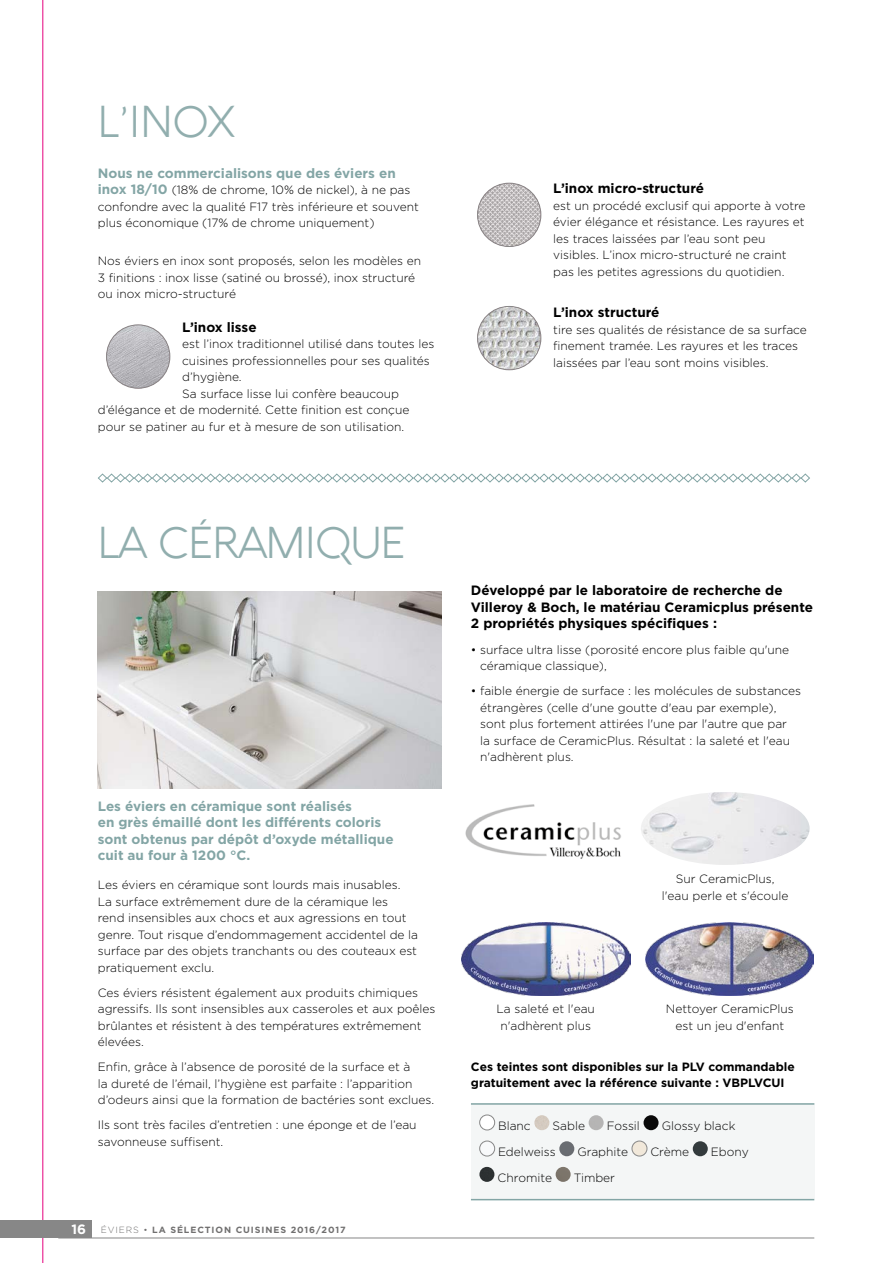
<style>
.page{position:relative;width:893px;height:1263px;background:#fff}
.page>*{position:absolute;margin:0;border:0;box-sizing:border-box;transform-origin:0 0}
.t1{font:300 43.5px "Aquawax";letter-spacing:-.02em;color:#91aeae}
.t2{font:700 13.5px/16.5px "Gotham";color:#000}
.t3{font:700 13.5px/16.5px "Gotham";color:#83a5a5}
.t4{font:300 12px/16.5px "Gotham";color:#000}
.t5{font:700 12px/16.5px "Gotham";color:#000}
.t6{font:700 9px "Gotham";letter-spacing:.1em;color:#706f6f}
.s1{font-weight:700;font-size:13.5px;color:#83a5a5}
.s2{font-size:13.5px;color:#fff}
.s3{font-weight:300}
</style>
<div class="page">
<hr style="left:43px;top:0;width:1px;height:1263px;background:#e6007d">
<div style="left:471px;top:1103px;width:343px;height:96px;background:#f4f6f6"></div>
<img style="left:98px;top:592px;width:343px;height:196px">
<hr style="left:471px;top:1103px;width:343px;height:2px;background:#83a5a5">
<hr style="left:471px;top:1199px;width:343px;height:1px;background:#83a5a5">
<img style="left:480px;top:1115px;width:15px;height:15px;border-radius:7px">
<div style="left:479px;top:1115px;width:16px;height:15px;border:1px solid #878787;border-radius:50%"></div>
<img style="left:534px;top:1115px;width:15px;height:15px;border-radius:7px">
<img style="left:589px;top:1115px;width:15px;height:15px;border-radius:7px">
<img style="left:643px;top:1115px;width:15px;height:15px;border-radius:7px">
<div style="left:479px;top:1141px;width:16px;height:15px;border:1px solid #878787;border-radius:50%"></div>
<img style="left:559px;top:1141px;width:15px;height:15px;border-radius:7px">
<img style="left:632px;top:1141px;width:15px;height:15px;border-radius:8px">
<div style="left:632px;top:1141px;width:15px;height:15px;border:1px solid #878787;border-radius:50%"></div>
<img style="left:693px;top:1141px;width:15px;height:15px;border-radius:7px">
<img style="left:479px;top:1167px;width:15px;height:15px;border-radius:7px">
<img style="left:556px;top:1167px;width:15px;height:15px;border-radius:7px">
<img style="left:465px;top:804px;width:156px;height:55px">
<img style="left:461px;top:922px;width:169px;height:73px">
<img style="left:646px;top:922px;width:168px;height:73px">
<img style="left:641px;top:792px;width:169px;height:73px">
<img style="left:107px;top:325px;width:63px;height:63px;border-radius:32px">
<div style="left:106px;top:325px;width:64px;height:63px;border:1px solid #878787;border-radius:50%"></div>
<img style="left:478px;top:183px;width:63px;height:63px;border-radius:32px">
<div style="left:477px;top:183px;width:64px;height:64px;border:1px solid #878787;border-radius:50%"></div>
<img style="left:478px;top:306px;width:63px;height:64px;border-radius:32px">
<div style="left:477px;top:306px;width:64px;height:64px;border:1px solid #878787;border-radius:50%"></div>
<svg style="left:98px;top:473px;width:712px;height:10px"></svg>
<div style="left:0;top:1220px;width:91px;height:18px;background:#878787"></div>
<hr style="left:58px;top:1237px;width:756px;height:1px;background:#878787">
<h1 class="t1" style="left:98px;top:96px;width:139px">L’INOX</h1>
<p class="t3" style="left:98px;top:165px;width:299px">Nous ne commercialisons que des éviers en</p>
<p class="t4" style="left:98px;top:181px;width:323px"><span class="s1">inox 18/10</span> (18% de chrome, 10% de nickel), à ne pas confondre avec la qualité F17 très inférieure et souvent plus économique (17% de chrome uniquement)</p>
<p class="t4" style="left:98px;top:252px;width:325px">Nos éviers en inox sont proposés, selon les modèles en<br>3 finitions : inox lisse (satiné ou brossé), inox structuré ou inox micro-structuré</p>
<p class="t2" style="left:182px;top:318px;width:76px">L’inox lisse</p>
<p class="t4" style="left:182px;top:335px;width:254px">est l’inox traditionnel utilisé dans toutes les</p>
<p class="t4" style="left:182px;top:352px;width:249px">cuisines professionnelles pour ses qualités</p>
<p class="t4" style="left:182px;top:368px;width:61px">d’hygiène.</p>
<p class="t4" style="left:182px;top:385px;width:218px">Sa surface lisse lui confère beaucoup</p>
<p class="t4" style="left:98px;top:401px;width:313px">d’élégance et de modernité. Cette finition est conçue</p>
<p class="t4" style="left:98px;top:418px;width:308px">pour se patiner au fur et à mesure de son utilisation.</p>
<h1 class="t1" style="left:98px;top:517px;width:309px">LA CÉRAMIQUE</h1>
<p class="t3" style="left:98px;top:797px;width:297px">Les éviers en céramique sont réalisés<br>en grès émaillé dont les différents coloris sont obtenus par dépôt d’oxyde métallique cuit au four à 1200 °C.</p>
<p class="t4" style="left:98px;top:876px;width:322px">Les éviers en céramique sont lourds mais inusables.<br>La surface extrêmement dure de la céramique les<br>rend insensibles aux chocs et aux agressions en tout genre. Tout risque d’endommagement accidentel de la surface par des objets tranchants ou des couteaux est pratiquement exclu.</p>
<p class="t4" style="left:98px;top:984px;width:339px">Ces éviers résistent également aux produits chimiques agressifs. Ils sont insensibles aux casseroles et aux poêles brûlantes et résistent à des températures extrêmement élevées.</p>
<p class="t4" style="left:98px;top:1058px;width:338px">Enfin, grâce à l’absence de porosité de la surface et à<br>la dureté de l’émail, l’hygiène est parfaite : l’apparition d’odeurs ainsi que la formation de bactéries sont exclues.</p>
<p class="t4" style="left:98px;top:1116px;width:320px">Ils sont très faciles d’entretien : une éponge et de l’eau savonneuse suffisent.</p>
<p class="t6" style="left:71px;top:1224px;width:276px"><span class="s2">16</span> <span class="s3">ÉVIERS •</span> LA SÉLECTION CUISINES 2016/2017</p>
<p class="t2" style="left:553px;top:180px;width:152px">L’inox micro-structuré</p>
<p class="t4" style="left:553px;top:197px;width:254px">est un procédé exclusif qui apporte à votre évier élégance et résistance. Les rayures et les traces laissées par l’eau sont peu visibles. L’inox micro-structuré ne craint pas les petites agressions du quotidien.</p>
<p class="t2" style="left:553px;top:304px;width:108px">L’inox structuré</p>
<p class="t4" style="left:553px;top:321px;width:255px">tire ses qualités de résistance de sa surface finement tramée. Les rayures et les traces laissées par l’eau sont moins visibles.</p>
<p class="t2" style="left:471px;top:582px;width:344px">Développé par le laboratoire de recherche de<br>Villeroy &amp; Boch, le matériau Ceramicplus présente<br>2 propriétés physiques spécifiques :</p>
<p class="t4" style="left:480px;top:641px;width:311px;text-indent:-9px">• surface ultra lisse (porosité encore plus faible qu'une céramique classique),</p>
<p class="t4" style="left:480px;top:682px;width:323px;text-indent:-9px">• faible énergie de surface : les molécules de substances étrangères (celle d'une goutte d'eau par exemple), sont plus fortement attirées l'une par l'autre que par<br>la surface de CeramicPlus. Résultat : la saleté et l'eau n'adhèrent plus.</p>
<p class="t4" style="left:662px;top:870px;width:128px;text-align:center">Sur CeramicPlus, l'eau perle et s'écoule</p>
<p class="t4" style="left:497px;top:1001px;width:100px;text-align:center">La saleté et l'eau n'adhèrent plus</p>
<p class="t4" style="left:666px;top:1001px;width:130px;text-align:center">Nettoyer CeramicPlus est un jeu d'enfant</p>
<p class="t5" style="left:471px;top:1058px;width:325px">Ces teintes sont disponibles sur la PLV commandable gratuitement avec la référence suivante : VBPLVCUI</p>
<p class="t4" style="left:498px;top:1117px;width:34px">Blanc</p>
<p class="t4" style="left:553px;top:1117px;width:34px">Sable</p>
<p class="t4" style="left:607px;top:1117px;width:35px">Fossil</p>
<p class="t4" style="left:662px;top:1117px;width:75px">Glossy black</p>
<p class="t4" style="left:498px;top:1143px;width:59px">Edelweiss</p>
<p class="t4" style="left:577px;top:1143px;width:52px">Graphite</p>
<p class="t4" style="left:650px;top:1143px;width:40px">Crème</p>
<p class="t4" style="left:711px;top:1143px;width:39px">Ebony</p>
<p class="t4" style="left:498px;top:1169px;width:56px">Chromite</p>
<p class="t4" style="left:574px;top:1169px;width:43px">Timber</p>
</div>
